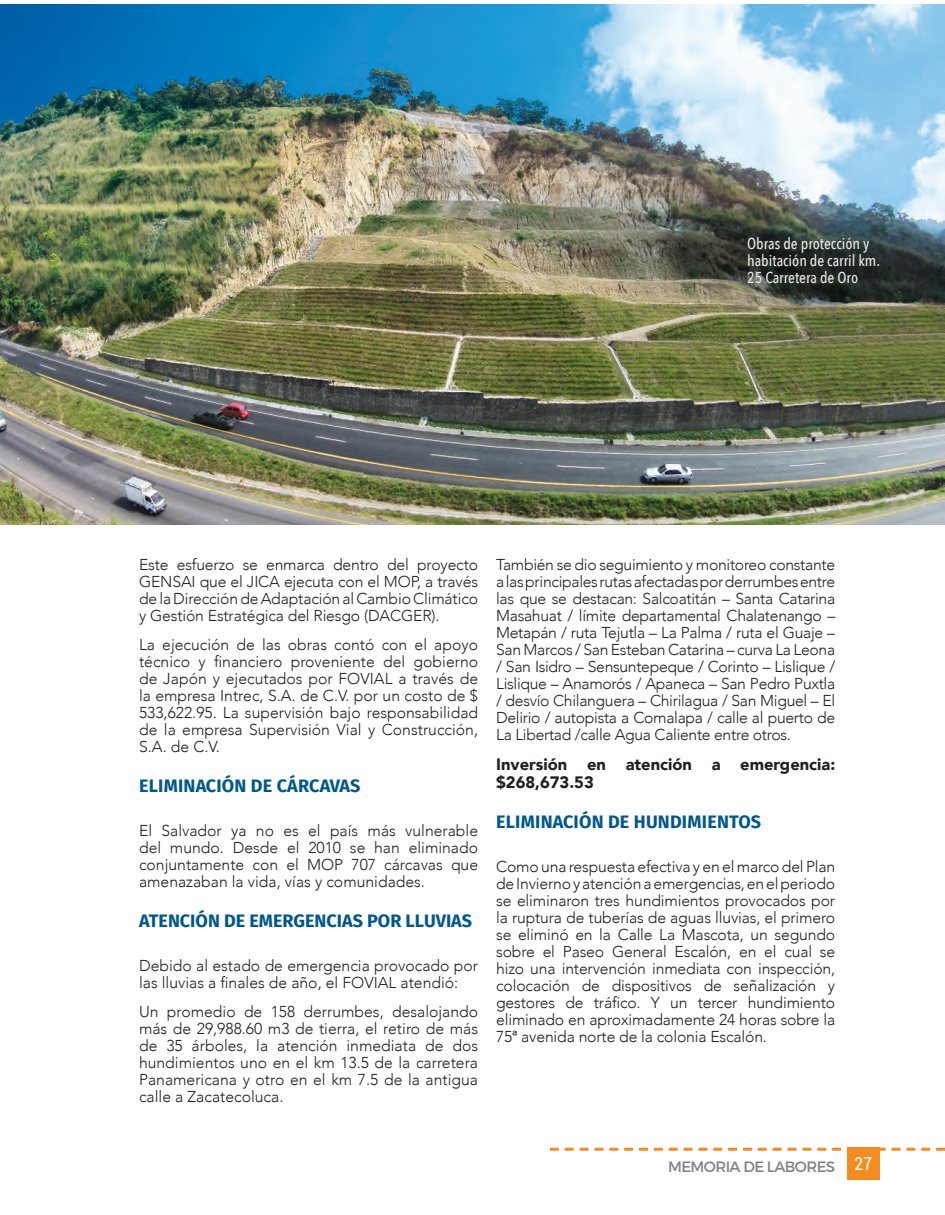
<style>
.page{position:relative;width:945px;height:1215px;background:#fff}
.page>*{position:absolute;margin:0;border:0;box-sizing:border-box;transform-origin:0 0}
.subtitulos{font:700 18px "Fira Sans";letter-spacing:.005em;color:#00588c}
.t1{font:18px "Roboto Condensed";color:#fff}
.t2{font:900 16.5px/17.9px "Avenir";color:#231f20}
.t3{font:300 15.75px/17px "Avenir";color:#231f20;text-align:justify}
.t4{font:500 15.75px/17px "Avenir Next Condensed";color:#e6e7e9}
.t5{font:15px "Montserrat";letter-spacing:-.04em;color:#808285}
</style>
<div class="page">
<div style="left:847px;top:1147px;width:33px;height:32px;background:#f68c1f"></div>
<svg style="left:550px;top:1148px;width:395px;height:3px"></svg>
<img style="left:0;top:5px;width:945px;height:519px">
<p class="t4" style="left:747px;top:235px;width:134px">Obras de protección y habitación de carril km.<br>25 Carretera de Oro</p>
<p class="t3" style="left:139px;top:556px;width:341px">Este esfuerzo se enmarca dentro del proyecto GENSAI que el JICA ejecuta con el MOP, a través de la Dirección de Adaptación al Cambio Climático y Gestión Estratégica del Riesgo (DACGER).</p>
<p class="t3" style="left:139px;top:636px;width:341px">La ejecución de las obras contó con el apoyo técnico y financiero proveniente del gobierno de Japón y ejecutados por FOVIAL a través de la empresa Intrec, S.A. de C.V. por un costo de $ 533,622.95. La supervisión bajo responsabilidad de la empresa Supervisión Vial y Construcción, S.A. de C.V.</p>
<p class="subtitulos" style="left:139px;top:773px;width:223px">ELIMINACIÓN DE CÁRCAVAS</p>
<p class="t3" style="left:139px;top:822px;width:341px">El Salvador ya no es el país más vulnerable del mundo. Desde el 2010 se han eliminado conjuntamente con el MOP 707 cárcavas que amenazaban la vida, vías y comunidades.</p>
<p class="subtitulos" style="left:139px;top:908px;width:335px">ATENCIÓN DE EMERGENCIAS POR LLUVIAS</p>
<p class="t3" style="left:139px;top:957px;width:341px">Debido al estado de emergencia provocado por las lluvias a finales de año, el FOVIAL atendió:</p>
<p class="t3" style="left:139px;top:1003px;width:341px">Un promedio de 158 derrumbes, desalojando más de 29,988.60 m3 de tierra, el retiro de más de 35 árboles, la atención inmediata de dos hundimientos uno en el km 13.5 de la carretera Panamericana y otro en el km 7.5 de la antigua calle a Zacatecoluca.</p>
<p class="t3" style="left:496px;top:556px;width:341px">También se dio seguimiento y monitoreo constante a las principales rutas afectadas por derrumbes entre las que se destacan: Salcoatitán – Santa Catarina Masahuat / límite departamental Chalatenango – Metapán / ruta Tejutla – La Palma / ruta el Guaje – San Marcos / San Esteban Catarina – curva La Leona / San Isidro – Sensuntepeque / Corinto – Lislique / Lislique – Anamorós / Apaneca – San Pedro Puxtla / desvío Chilanguera – Chirilagua / San Miguel – El Delirio / autopista a Comalapa / calle al puerto de La Libertad /calle Agua Caliente entre otros.</p>
<p class="t2" style="left:496px;top:755px;width:341px">Inversión en atención a emergencia: $268,673.53</p>
<p class="subtitulos" style="left:496px;top:809px;width:266px">ELIMINACIÓN DE HUNDIMIENTOS</p>
<p class="t3" style="left:496px;top:858px;width:341px">Como una respuesta efectiva y en el marco del Plan de Invierno y atención a emergencias, en el periodo se eliminaron tres hundimientos provocados por la ruptura de tuberías de aguas lluvias, el primero se eliminó en la Calle La Mascota, un segundo sobre el Paseo General Escalón, en el cual se hizo una intervención inmediata con inspección, colocación de dispositivos de señalización y gestores de tráfico. Y un tercer hundimiento eliminado en aproximadamente 24 horas sobre la 75ª avenida norte de la colonia Escalón.</p>
<p class="t5" style="left:668px;top:1158px;width:169px">MEMORIA DE LABORES</p>
<p class="t1" style="left:855px;top:1151px;width:19px">27</p>
</div>
